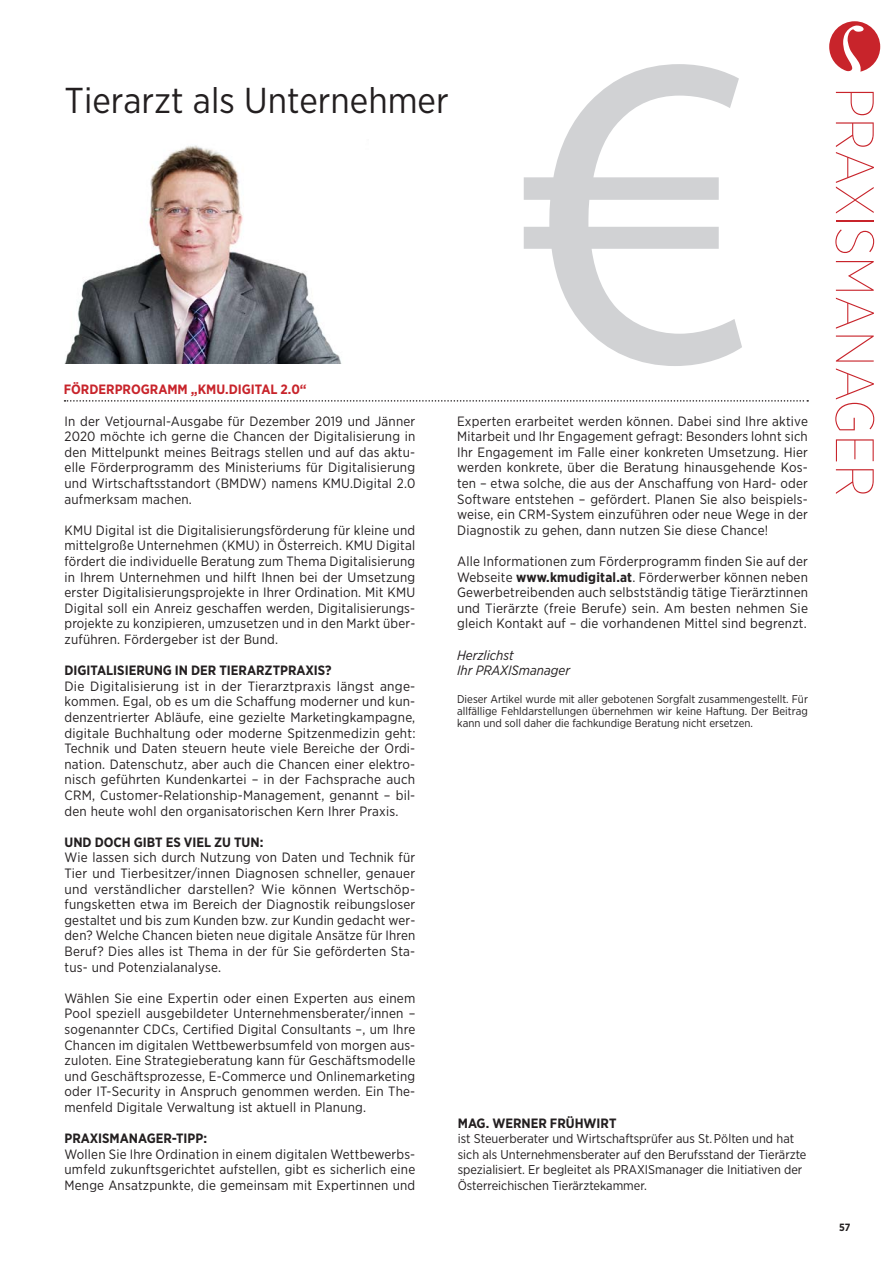
<style>
.page{position:relative;width:893px;height:1263px;background:#fff}
.page>*{position:absolute;margin:0;border:0;box-sizing:border-box;transform-origin:0 0}
.t1{font:100 54px "Gotham Narrow";color:#c8242b}
.HEADLINEMITTEL{font:36px "Gotham Narrow";color:#231f20}
.lauftext_ohne_Einzug{font:13.5px/15.6px "Gotham Narrow";letter-spacing:.015em;color:#231f20;text-align:justify}
.lauftext_ohne_Einzug-2{font:700 13.5px "Gotham Narrow";color:#231f20}
.t2{font:700 13.5px "Gotham Narrow";color:#c8242b}
.lauftext_ohne_Einzug-3{font:italic 13.5px "Gotham Narrow";color:#231f20}
.lauftext_ohne_Einzug-4{font:12.75px/15.6px "Gotham Narrow";color:#231f20}
.lauftext_ohne_Einzug-5{font:11.25px/12px "Gotham Narrow";color:#231f20;text-align:justify}
.t3{font:700 10.5px "Gotham Narrow";color:#231f20}
.s1{font-weight:700}
</style>
<div class="page">
<svg style="left:829px;top:21px;width:51px;height:51px"></svg>
<svg style="left:524px;top:64px;width:218px;height:302px"></svg>
<svg style="left:65px;top:400px;width:743px;height:2px"></svg>
<img style="left:65px;top:145px;width:276px;height:218px">
<p class="HEADLINEMITTEL" style="left:64px;top:78px;width:386px">Tierarzt als Unternehmer</p>
<p class="t2" style="left:64px;top:381px;width:244px">FÖRDERPROGRAMM „KMU.DIGITAL 2.0“</p>
<p class="lauftext_ohne_Einzug" style="left:64px;top:413px;width:352px">In der Vetjournal-Ausgabe für Dezember 2019 und Jänner 2020 möchte ich gerne die Chancen der Digitalisierung in den Mittelpunkt meines Beitrags stellen und auf das aktu&shy;elle Förderprogramm des Ministeriums für Digitalisierung und Wirtschaftsstandort (BMDW) namens KMU.Digital 2.0 aufmerksam machen.</p>
<p class="lauftext_ohne_Einzug" style="left:64px;top:522px;width:352px">KMU Digital ist die Digitalisierungsförderung für kleine und mittelgroße Unternehmen (KMU) in Österreich. KMU Digital fördert die individuelle Beratung zum Thema Digitalisierung in Ihrem Unternehmen und hilft Ihnen bei der Umsetzung erster Digitalisierungsprojekte in Ihrer Ordination. Mit KMU Digital soll ein Anreiz geschaffen werden, Digitalisierungs&shy;projekte zu konzipieren, umzusetzen und in den Markt über&shy;zuführen. Fördergeber ist der Bund.</p>
<p class="lauftext_ohne_Einzug-2" style="left:64px;top:662px;width:269px">DIGITALISIERUNG IN DER TIERARZTPRAXIS?</p>
<p class="lauftext_ohne_Einzug" style="left:64px;top:678px;width:352px">Die Digitalisierung ist in der Tierarztpraxis längst ange&shy;kommen. Egal, ob es um die Schaffung moderner und kun&shy;denzentrierter Abläufe, eine gezielte Marketingkampagne, digitale Buchhaltung oder moderne Spitzenmedizin geht:<br>Technik und Daten steuern heute viele Bereiche der Ordi&shy;nation. Datenschutz, aber auch die Chancen einer elektro&shy;nisch geführten Kundenkartei – in der Fachsprache auch CRM, Customer-Relationship-Management, genannt – bil&shy;den heute wohl den organisatorischen Kern Ihrer Praxis.</p>
<p class="lauftext_ohne_Einzug-2" style="left:64px;top:833px;width:200px">UND DOCH GIBT ES VIEL ZU TUN:</p>
<p class="lauftext_ohne_Einzug" style="left:64px;top:849px;width:352px">Wie lassen sich durch Nutzung von Daten und Technik für Tier und Tierbesitzer/innen Diagnosen schneller, genauer und verständlicher darstellen? Wie können Wertschöp&shy;fungsketten etwa im Bereich der Diagnostik reibungsloser gestaltet und bis zum Kunden bzw. zur Kundin gedacht wer&shy;den? Welche Chancen bieten neue digitale Ansätze für Ihren Beruf? Dies alles ist Thema in der für Sie geförderten Sta&shy;tus- und Potenzialanalyse.</p>
<p class="lauftext_ohne_Einzug" style="left:64px;top:990px;width:352px">Wählen Sie eine Expertin oder einen Experten aus einem Pool speziell ausgebildeter Unternehmensberater/innen – sogenannter CDCs, Certified Digital Consultants –, um Ihre Chancen im digitalen Wettbewerbsumfeld von morgen aus&shy;zuloten. Eine Strategieberatung kann für Geschäftsmodelle und Geschäftsprozesse, E-Commerce und Onlinemarketing oder IT-Security in Anspruch genommen werden. Ein The&shy;menfeld Digitale Verwaltung ist aktuell in Planung.</p>
<p class="lauftext_ohne_Einzug-2" style="left:64px;top:1130px;width:144px">PRAXISMANAGER-TIPP:</p>
<p class="lauftext_ohne_Einzug" style="left:64px;top:1146px;width:352px">Wollen Sie Ihre Ordination in einem digitalen Wettbewerbs&shy;umfeld zukunftsgerichtet aufstellen, gibt es sicherlich eine Menge Ansatzpunkte, die gemeinsam mit Expertinnen und</p>
<p class="lauftext_ohne_Einzug" style="left:457px;top:413px;width:352px">Experten erarbeitet werden können. Dabei sind Ihre aktive Mitarbeit und Ihr Engagement gefragt: Besonders lohnt sich Ihr Engagement im Falle einer konkreten Umsetzung. Hier werden konkrete, über die Beratung hinausgehende Kos&shy;ten – etwa solche, die aus der Anschaffung von Hard- oder Software entstehen – gefördert. Planen Sie also beispiels&shy;weise, ein CRM-System einzuführen oder neue Wege in der Diagnostik zu gehen, dann nutzen Sie diese Chance!</p>
<p class="lauftext_ohne_Einzug" style="left:457px;top:553px;width:352px">Alle Informationen zum Förderprogramm finden Sie auf der Webseite <span class="s1">www.kmudigital.at</span>. Förderwerber können neben Gewerbetreibenden auch selbstständig tätige Tierärztinnen und Tierärzte (freie Berufe) sein. Am besten nehmen Sie gleich Kontakt auf – die vorhandenen Mittel sind begrenzt.</p>
<p class="lauftext_ohne_Einzug-3" style="left:457px;top:646px;width:58px">Herzlichst</p>
<p class="lauftext_ohne_Einzug-3" style="left:457px;top:662px;width:114px">Ihr PRAXISmanager</p>
<p class="lauftext_ohne_Einzug-5" style="left:457px;top:692px;width:352px">Dieser Artikel wurde mit aller gebotenen Sorgfalt zusammengestellt. Für allfällige Fehldarstellungen übernehmen wir keine Haftung. Der Beitrag kann und soll daher die fachkundige Beratung nicht ersetzen.</p>
<p class="lauftext_ohne_Einzug-2" style="left:458px;top:1114px;width:160px">MAG. WERNER FRÜHWIRT</p>
<p class="lauftext_ohne_Einzug-4" style="left:458px;top:1131px;width:350px">ist Steuerberater und Wirtschaftsprüfer aus St. Pölten und hat sich als Unternehmensberater auf den Berufsstand der Tierärzte spezialisiert. Er begleitet als PRAXISmanager die Initiativen der Österreichischen Tierärztekammer.</p>
<p class="t1" style="left:887px;top:87px;width:412px;rotate:90deg">PRAXISMANAGER</p>
<p class="t3" style="left:839px;top:1220px;width:13px">57</p>
</div>
